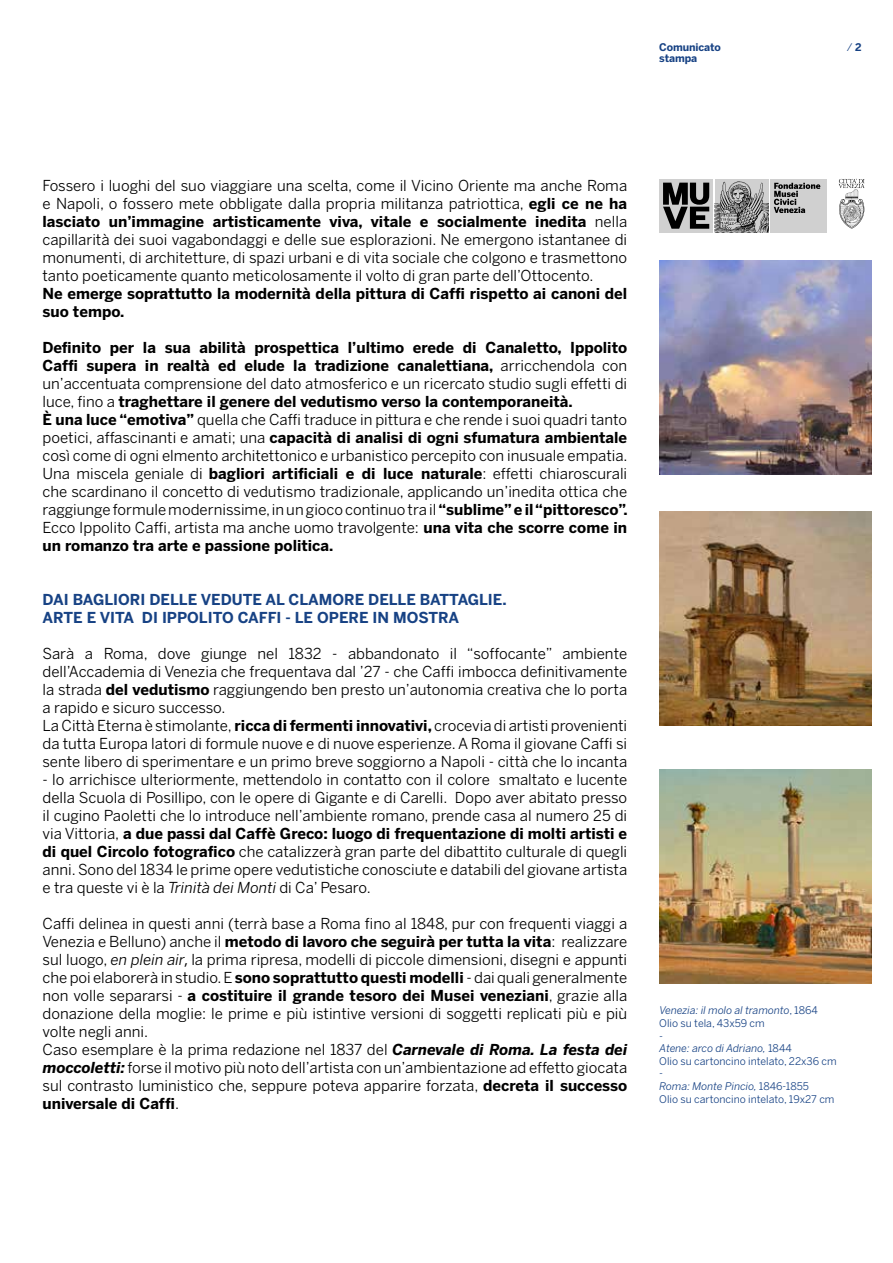
<style>
.page{position:relative;width:893px;height:1263px;background:#fff}
.page>*{position:absolute;margin:0;border:0;box-sizing:border-box;transform-origin:0 0}
.t1{font:15px/18px "Benton Sans";color:#000}
.t2{font:700 15px/18px "Benton Sans";color:#174284}
.t3{font:700 15px/18px "Benton Sans";color:#000}
.t4{font:10.5px/12.6px "Benton Sans";color:#174284}
.t5{font:italic 10.5px/12.6px "Benton Sans";color:#174284}
.t6{font:700 10.5px/10.6px "Benton Sans";letter-spacing:-.01em;color:#174284}
.s1{font-weight:700}
.s2{font-style:italic}
.s3{font-family:"Myriad Pro"}
.s4{font-weight:700;font-style:italic}
.s5{font-style:normal}
</style>
<div class="page">
<div style="left:770px;top:179px;width:57px;height:54px;background:#d0d0d0"></div>
<div style="left:659px;top:179px;width:54px;height:54px;background:#d0d0d0"></div>
<svg style="left:663px;top:183px;width:46px;height:46px"></svg>
<div style="left:715px;top:179px;width:54px;height:54px;background:#d0d0d0"></div>
<svg style="left:715px;top:181px;width:105px;height:52px"></svg>
<svg style="left:839px;top:179px;width:26px;height:49px"></svg>
<img style="left:659px;top:260px;width:213px;height:214px">
<img style="left:659px;top:512px;width:213px;height:213px">
<img style="left:659px;top:770px;width:213px;height:213px">
<p class="t6" style="left:659px;top:42px;width:63px">Comunicato stampa</p>
<p class="t4" style="left:847px;top:41px;width:16px">/ <span class="s1">2</span></p>
<p class="t1" style="left:43px;top:176px;width:586px;text-align:justify">Fossero i luoghi del suo viaggiare una scelta, come il Vicino Oriente ma anche Roma e Napoli, o fossero mete obbligate dalla propria militanza patriottica, <span class="s1">egli ce ne ha lasciato un’immagine artisticamente viva, vitale e socialmente inedita</span> nella capillarità dei suoi vagabondaggi e delle sue esplorazioni. Ne emergono istantanee di monumenti, di architetture, di spazi urbani e di vita sociale che colgono e trasmettono tanto poeticamente quanto meticolosamente il volto di gran parte dell’Ottocento.</p>
<p class="t3" style="left:43px;top:284px;width:586px">Ne emerge soprattutto la modernità della pittura di Caffi rispetto ai canoni del suo tempo.</p>
<p class="t1" style="left:43px;top:338px;width:587px"><span class="s1">Definito per la sua abilità prospettica l’ultimo erede di Canaletto, Ippolito Caffi supera in realtà ed elude la tradizione canalettiana,</span> arricchendola con un’accentuata comprensione del dato atmosferico e un ricercato studio sugli effetti di luce, fino a <span class="s1">traghettare il genere del vedutismo verso la contemporaneità.<br>È una luce “emotiva”</span> quella che Caffi traduce in pittura e che rende i suoi quadri tanto poetici, affascinanti e amati; una <span class="s1">capacità di analisi di ogni sfumatura ambientale </span>così come di ogni elmento architettonico e urbanistico percepito con inusuale empatia.<br>Una miscela geniale di <span class="s1">bagliori artificiali e di luce naturale</span>: effetti chiaroscurali che scardinano il concetto di vedutismo tradizionale, applicando un’inedita ottica che raggiunge formule modernissime, in un gioco continuo tra il <span class="s1">“sublime” e il “pittoresco”.<br></span>Ecco Ippolito Caffi, artista ma anche uomo travolgente: <span class="s1">una vita che scorre come in un romanzo tra arte e passione politica.</span></p>
<p class="t2" style="left:43px;top:590px;width:466px">DAI BAGLIORI DELLE VEDUTE AL CLAMORE DELLE BATTAGLIE.<br>ARTE E VITA DI IPPOLITO CAFFI - LE OPERE IN MOSTRA</p>
<p class="t1" style="left:43px;top:644px;width:586px">Sarà a Roma, dove giunge nel 1832 - abbandonato il “soffocante” ambiente dell’Accademia di Venezia che frequentava dal ’27 - che Caffi imbocca definitivamente la strada <span class="s1">del vedutismo</span> raggiungendo ben presto un’autonomia creativa che lo porta a rapido e sicuro successo.<br>La Città Eterna è stimolante, <span class="s1">ricca di fermenti innovativi,</span> crocevia di artisti provenienti da tutta Europa latori di formule nuove e di nuove esperienze. A Roma il giovane Caffi si sente libero di sperimentare e un primo breve soggiorno a Napoli - città che lo incanta</p>
<p class="t1" style="left:43px;top:770px;width:586px;text-align:justify">- lo arrichisce ulteriormente, mettendolo in contatto con il colore smaltato e lucente della Scuola di Posillipo, con le opere di Gigante e di Carelli. Dopo aver abitato presso il cugino Paoletti che lo introduce nell’ambiente romano, prende casa al numero 25 di via Vittoria, <span class="s1">a due passi dal Caffè Greco: luogo di frequentazione di molti artisti e di quel Circolo fotografico</span> che catalizzerà gran parte del dibattito culturale di quegli anni. Sono del 1834 le prime opere vedutistiche conosciute e databili del giovane artista e tra queste vi è la <span class="s2">Trinità dei Monti</span> di Ca’ Pesaro.</p>
<p class="t1" style="left:43px;top:914px;width:586px">Caffi delinea in questi anni (terrà base a Roma fino al 1848, pur con frequenti viaggi a Venezia e Belluno) anche il <span class="s1">metodo di lavoro che seguirà per tutta la vita</span>: realizzare sul luogo, <span class="s2">en plein air</span><span class="s3">,</span> la prima ripresa, modelli di piccole dimensioni, disegni e appunti che poi elaborerà in studio. E <span class="s1">sono soprattutto questi modelli</span> - dai quali generalmente non volle separarsi - <span class="s1">a costituire il grande tesoro dei Musei veneziani</span>, grazie alla donazione della moglie: le prime e più istintive versioni di soggetti replicati più e più volte negli anni.<br>Caso esemplare è la prima redazione nel 1837 del <span class="s4">Carnevale di Roma. La festa dei moccoletti:</span> forse il motivo più noto dell’artista con un’ambientazione ad effetto giocata sul contrasto luministico che, seppure poteva apparire forzata, <span class="s1">decreta il successo universale di Caffi</span>.</p>
<p class="t5" style="left:659px;top:1004px;width:160px">Venezia: il molo al tramonto<span class="s5">, 1864<br>Olio su tela, 43x59 cm</span></p>
<p class="t4" style="left:659px;top:1029px;width:179px"><span class="s2">-<br>Atene: arco di Adriano,</span> 1844<br>Olio su cartoncino intelato, 22x36 cm</p>
<p class="t4" style="left:659px;top:1067px;width:177px"><span class="s2">-<br>Roma: Monte Pincio,</span> 1846-1855<br>Olio su cartoncino intelato, 19x27 cm</p>
</div>
